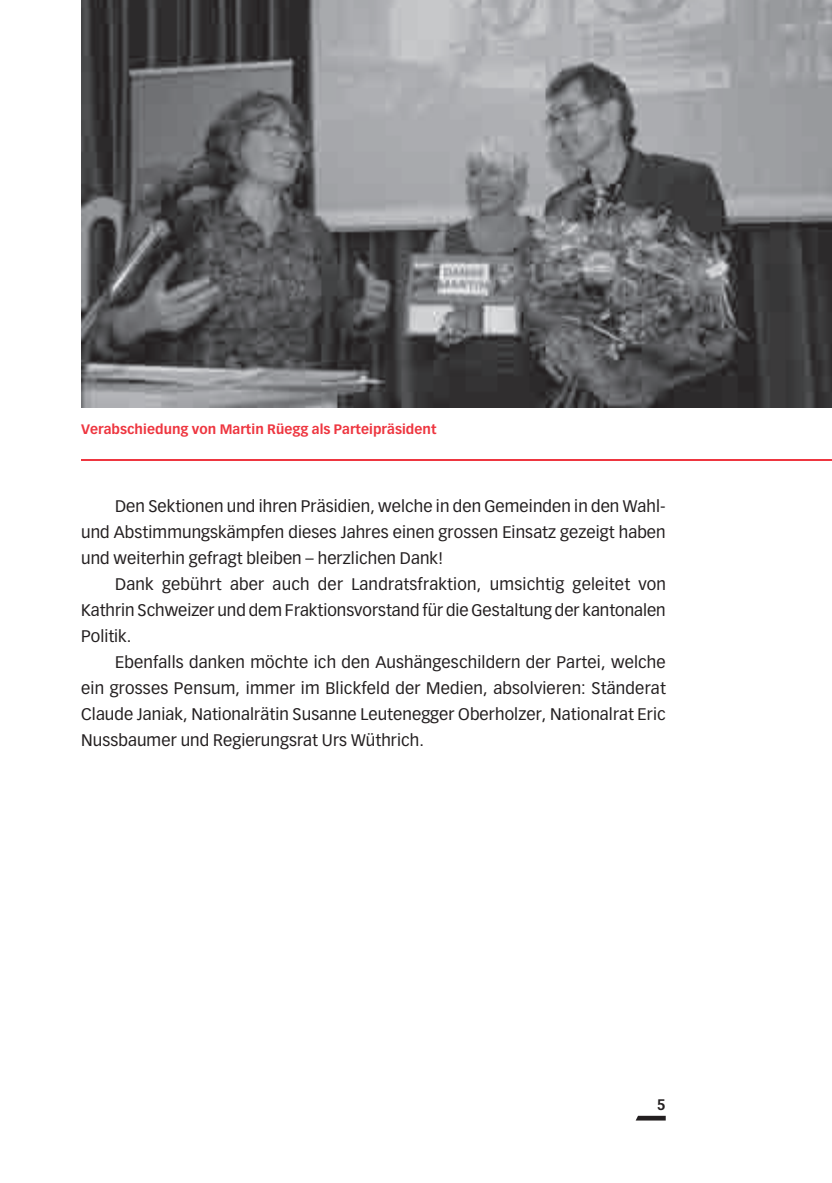
<style>
.page{position:relative;width:832px;height:1183px;background:#fff}
.page>*{position:absolute;margin:0;border:0;box-sizing:border-box;transform-origin:0 0}
.t1{font:16.4px/26px "Vectora LT Std";letter-spacing:.005em;color:#231f20;text-align:justify}
.t2{font:700 15px "Vectora LT Std";color:#231f20}
.t3{font:700 13.6px "Vectora LT Std";letter-spacing:.005em;color:#ee3640}
</style>
<div class="page">
<svg style="left:636px;top:1115px;width:29px;height:5px"></svg>
<img style="left:81px;top:0;width:750px;height:408px">
<hr style="left:81px;top:459px;width:750px;height:1px;background:#ee3640">
<p class="t3" style="left:81px;top:421px;width:357px">Verabschiedung von Martin Rüegg als Parteipräsident</p>
<p class="t1" style="left:81px;top:493px;width:585px;text-indent:34px">Den Sektionen und ihren Präsidien, welche in den Gemeinden in den Wahl&shy;und Abstimmungskämpfen dieses Jahres einen grossen Einsatz gezeigt haben und weiterhin gefragt bleiben – herzlichen Dank!</p>
<p class="t1" style="left:81px;top:571px;width:586px;text-indent:34px">Dank gebührt aber auch der Landratsfraktion, umsichtig geleitet von Kathrin Schweizer und dem Fraktionsvorstand für die Gestaltung der kantonalen Politik.</p>
<p class="t1" style="left:81px;top:649px;width:586px;text-indent:34px">Ebenfalls danken möchte ich den Aushängeschildern der Partei, welche ein grosses Pensum, immer im Blickfeld der Medien, absolvieren: Ständerat Claude Janiak, Nationalrätin Susanne Leutenegger Oberholzer, Nationalrat Eric Nussbaumer und Regierungsrat Urs Wüthrich.</p>
<p class="t2" style="left:656px;top:1095px;width:10px">5</p>
</div>
